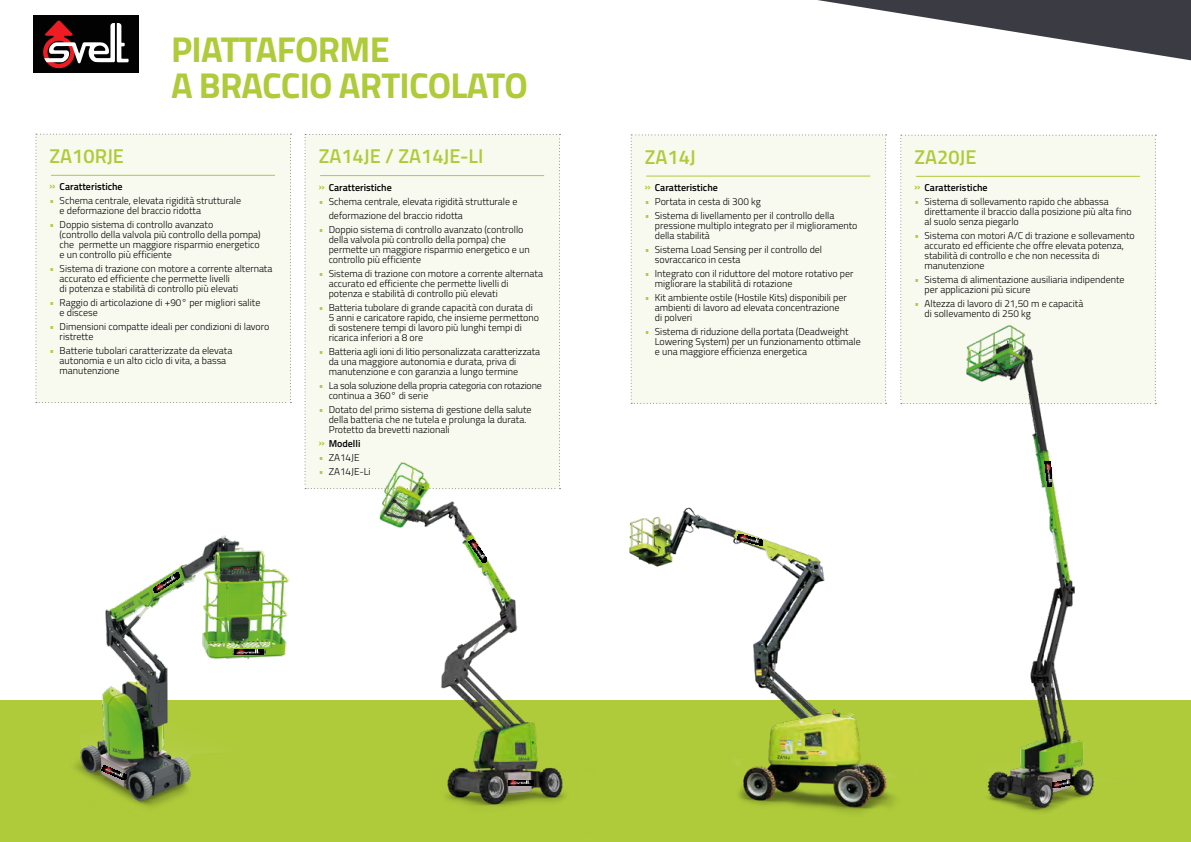
<style>
.page{position:relative;width:1191px;height:842px;background:#fff}
.page>*{position:absolute;margin:0;border:0;box-sizing:border-box;transform-origin:0 0}
.t1{font:700 36px/36px "Titillium";letter-spacing:-.02em;color:#afcb3a}
.t2{font:600 20px "Titillium";color:#afcb3a}
.t3{font:300 10px/10px "Titillium";color:#000}
.t4{font:600 10px "Titillium";color:#000}
.t5{font:300 10px/10px "Titillium";letter-spacing:-.02em;color:#000}
.s1{font-weight:700;color:#afcb3a}
.s2{color:#afcb3a}
</style>
<div class="page">
<div style="left:0;top:700px;width:1191px;height:142px;background:#afcb3a"></div>
<div style="left:900px;top:135px;width:256px;height:269px;background:#f8faef"></div>
<div style="left:35px;top:134px;width:256px;height:269px;background:#f8faef"></div>
<hr style="left:51px;top:175px;width:224px;height:1px;background:#afcb3a">
<div style="left:304px;top:134px;width:256px;height:355px;background:#f8faef"></div>
<hr style="left:320px;top:175px;width:224px;height:1px;background:#afcb3a">
<div style="left:630px;top:134px;width:256px;height:270px;background:#f8faef"></div>
<hr style="left:646px;top:176px;width:224px;height:1px;background:#afcb3a">
<hr style="left:916px;top:176px;width:224px;height:1px;background:#afcb3a">
<svg style="left:818px;top:0;width:373px;height:60px"></svg>
<img style="left:75px;top:535px;width:215px;height:272px">
<img style="left:349px;top:395px;width:216px;height:411px">
<img style="left:629px;top:507px;width:266px;height:306px">
<img style="left:942px;top:296px;width:197px;height:516px">
<img style="left:34px;top:16px;width:105px;height:57px">
<img style="left:153px;top:572px;width:27px;height:21px">
<img style="left:737px;top:534px;width:26px;height:11px">
<img style="left:234px;top:649px;width:29px;height:6px">
<img style="left:468px;top:540px;width:19px;height:23px">
<img style="left:1052px;top:779px;width:21px;height:9px">
<img style="left:102px;top:766px;width:25px;height:14px">
<img style="left:1044px;top:461px;width:8px;height:26px">
<img style="left:508px;top:780px;width:25px;height:6px">
<h1 class="t1" style="left:171px;top:30px;width:358px">PIATTAFORME<br>A BRACCIO ARTICOLATO</h1>
<h2 class="t2" style="left:50px;top:141px;width:76px">ZA10RJE</h2>
<p class="t4" style="left:50px;top:179px;width:75px"><span class="s1">»</span> Caratteristiche</p>
<p class="t3" style="left:60px;top:195px;width:183px;text-indent:-10px"><span class="s2">•</span> Schema centrale, elevata rigidità strutturale e deformazione del braccio ridotta</p>
<p class="t3" style="left:60px;top:219px;width:203px;text-indent:-10px"><span class="s2">•</span> Doppio sistema di controllo avanzato<br>(controllo della valvola più controllo della pompa) che permette un maggiore risparmio energetico e un controllo più efficiente</p>
<p class="t3" style="left:60px;top:263px;width:214px;text-indent:-10px"><span class="s2">•</span> Sistema di trazione con motore a corrente alternata accurato ed efficiente che permette livelli<br>di potenza e stabilità di controllo più elevati</p>
<p class="t3" style="left:60px;top:297px;width:202px;text-indent:-10px"><span class="s2">•</span> Raggio di articolazione di +90° per migliori salite e discese</p>
<p class="t3" style="left:60px;top:321px;width:211px;text-indent:-10px"><span class="s2">•</span> Dimensioni compatte ideali per condizioni di lavoro ristrette</p>
<p class="t3" style="left:60px;top:345px;width:174px;text-indent:-10px"><span class="s2">•</span> Batterie tubolari caratterizzate da elevata autonomia e un alto ciclo di vita, a bassa manutenzione</p>
<h2 class="t2" style="left:319px;top:141px;width:166px">ZA14JE / ZA14JE-LI</h2>
<p class="t4" style="left:319px;top:180px;width:75px"><span class="s1">»</span> Caratteristiche</p>
<p class="t3" style="left:329px;top:194px;width:190px;line-height:14px;text-indent:-10px"><span class="s2">•</span> Schema centrale, elevata rigidità strutturale e deformazione del braccio ridotta</p>
<p class="t3" style="left:329px;top:224px;width:202px;text-indent:-10px"><span class="s2">•</span> Doppio sistema di controllo avanzato (controllo della valvola più controllo della pompa) che permette un maggiore risparmio energetico e un controllo più efficiente</p>
<p class="t3" style="left:329px;top:268px;width:216px;text-indent:-10px"><span class="s2">•</span> Sistema di trazione con motore a corrente alternata accurato ed efficiente che permette livelli di potenza e stabilità di controllo più elevati</p>
<p class="t3" style="left:329px;top:302px;width:212px;text-indent:-10px"><span class="s2">•</span> Batteria tubolare di grande capacità con durata di 5 anni e caricatore rapido, che insieme permettono di sostenere tempi di lavoro più lunghi tempi di ricarica inferiori a 8 ore</p>
<p class="t3" style="left:329px;top:346px;width:213px;text-indent:-10px"><span class="s2">•</span> Batteria agli ioni di litio personalizzata caratterizzata da una maggiore autonomia e durata, priva di manutenzione e con garanzia a lungo termine</p>
<p class="t5" style="left:329px;top:380px;width:215px;text-indent:-10px"><span class="s2">•</span> La sola soluzione della propria categoria con rotazione continua a 360° di serie</p>
<p class="t3" style="left:329px;top:404px;width:204px;text-indent:-10px"><span class="s2">•</span> Dotato del primo sistema di gestione della salute della batteria che ne tutela e prolunga la durata.<br>Protetto da brevetti nazionali</p>
<p class="t4" style="left:319px;top:436px;width:43px"><span class="s1">»</span> Modelli</p>
<p class="t3" style="left:319px;top:452px;width:42px"><span class="s2">•</span> ZA14JE</p>
<p class="t3" style="left:319px;top:466px;width:53px"><span class="s2">•</span> ZA14JE-Li</p>
<h2 class="t2" style="left:645px;top:142px;width:52px">ZA14J</h2>
<p class="t4" style="left:645px;top:180px;width:75px"><span class="s1">»</span> Caratteristiche</p>
<p class="t3" style="left:645px;top:196px;width:118px"><span class="s2">•</span> Portata in cesta di 300 kg</p>
<p class="t3" style="left:655px;top:210px;width:204px;text-indent:-10px"><span class="s2">•</span> Sistema di livellamento per il controllo della pressione multiplo integrato per il miglioramento della stabilità</p>
<p class="t3" style="left:655px;top:244px;width:169px;text-indent:-10px"><span class="s2">•</span> Sistema Load Sensing per il controllo del sovraccarico in cesta</p>
<p class="t3" style="left:655px;top:268px;width:200px;text-indent:-10px"><span class="s2">•</span> Integrato con il riduttore del motore rotativo per migliorare la stabilità di rotazione</p>
<p class="t3" style="left:655px;top:292px;width:193px;text-indent:-10px"><span class="s2">•</span> Kit ambiente ostile (Hostile Kits) disponibili per ambienti di lavoro ad elevata concentrazione di polveri</p>
<p class="t3" style="left:655px;top:326px;width:207px;text-indent:-10px"><span class="s2">•</span> Sistema di riduzione della portata (Deadweight<br>Lowering System) per un funzionamento ottimale e una maggiore efficienza energetica</p>
<h2 class="t2" style="left:914px;top:142px;width:64px">ZA20JE</h2>
<p class="t4" style="left:914px;top:180px;width:75px"><span class="s1">»</span> Caratteristiche</p>
<p class="t3" style="left:924px;top:196px;width:209px;text-indent:-10px"><span class="s2">•</span> Sistema di sollevamento rapido che abbassa direttamente il braccio dalla posizione più alta fino al suolo senza piegarlo</p>
<p class="t3" style="left:924px;top:230px;width:212px;text-indent:-10px"><span class="s2">•</span> Sistema con motori A/C di trazione e sollevamento accurato ed efficiente che offre elevata potenza, stabilità di controllo e che non necessita di manutenzione</p>
<p class="t3" style="left:924px;top:274px;width:201px;text-indent:-10px"><span class="s2">•</span> Sistema di alimentazione ausiliaria indipendente per applicazioni più sicure</p>
<p class="t3" style="left:924px;top:298px;width:160px;text-indent:-10px"><span class="s2">•</span> Altezza di lavoro di 21,50 m e capacità di sollevamento di 250 kg</p>
</div>
